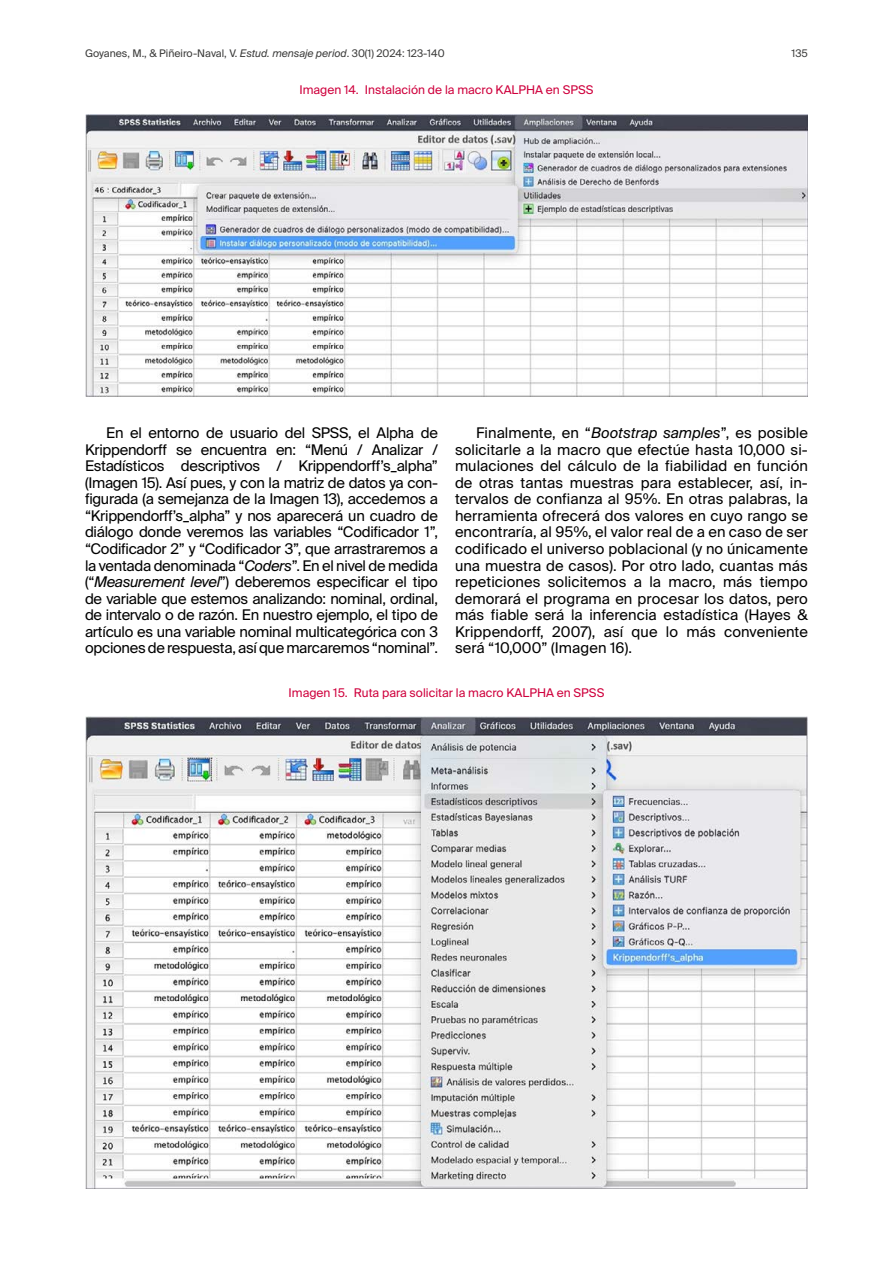
<style>
.page{position:relative;width:893px;height:1263px;background:#fff}
.page>*{position:absolute;margin:0;border:0;box-sizing:border-box;transform-origin:0 0}
._000-TXT_GENERAL{font:14.7px/16.5px "Suisse Intl";letter-spacing:-.015em;color:#000;text-align:justify}
._000-Tit_tablas{font:12px "Suisse Intl";color:#cf003d}
.t1{font:10.5px "Suisse Intl";color:#3c3c3b}
.s1{font-style:italic}
</style>
<div class="page">
<img style="left:85px;top:114px;width:723px;height:282px">
<img style="left:85px;top:716px;width:723px;height:472px">
<p class="t1" style="left:85px;top:47px;width:361px">Goyanes, M., &amp; Piñeiro-Naval, V. <span class="s1">Estud. mensaje period</span>. 30(1) 2024: 123-140</p>
<p class="t1" style="left:791px;top:47px;width:18px">135</p>
<p class="_000-Tit_tablas" style="left:299px;top:83px;width:296px">Imagen 14. Instalación de la macro KALPHA en SPSS</p>
<p class="_000-TXT_GENERAL" style="left:85px;top:425px;width:354px;text-indent:21px">En el entorno de usuario del SPSS, el Alpha de Krippendorff se encuentra en: “Menú / Analizar / Estadísticos descriptivos / Krippendorff’s_alpha” (Imagen 15). Así pues, y con la matriz de datos ya con&shy;figurada (a semejanza de la Imagen 13), accedemos a “Krippendorff’s_alpha” y nos aparecerá un cuadro de diálogo donde veremos las variables “Codificador 1”, “Codificador 2” y “Codificador 3”, que arrastraremos a la ventada denominada “<span class="s1">Coders</span>”. En el nivel de medida (“<span class="s1">Measurement level</span>”) deberemos especificar el tipo de variable que estemos analizando: nominal, ordinal, de intervalo o de razón. En nuestro ejemplo, el tipo de artículo es una variable nominal multicategórica con 3 opciones de respuesta, así que marcaremos “nominal”.</p>
<p class="_000-TXT_GENERAL" style="left:455px;top:425px;width:354px;text-indent:21px">Finalmente, en “<span class="s1">Bootstrap samples</span>”, es posible solicitarle a la macro que efectúe hasta 10,000 si&shy;mulaciones del cálculo de la fiabilidad en función de otras tantas muestras para establecer, así, in&shy;tervalos de confianza al 95%. En otras palabras, la herramienta ofrecerá dos valores en cuyo rango se encontraría, al 95%, el valor real de a en caso de ser codificado el universo poblacional (y no únicamente una muestra de casos). Por otro lado, cuantas más repeticiones solicitemos a la macro, más tiempo demorará el programa en procesar los datos, pero más fiable será la inferencia estadística (Hayes &amp; Krippendorff, 2007), así que lo más conveniente será “10,000” (Imagen 16).</p>
<p class="_000-Tit_tablas" style="left:289px;top:685px;width:317px">Imagen 15. Ruta para solicitar la macro KALPHA en SPSS</p>
</div>
